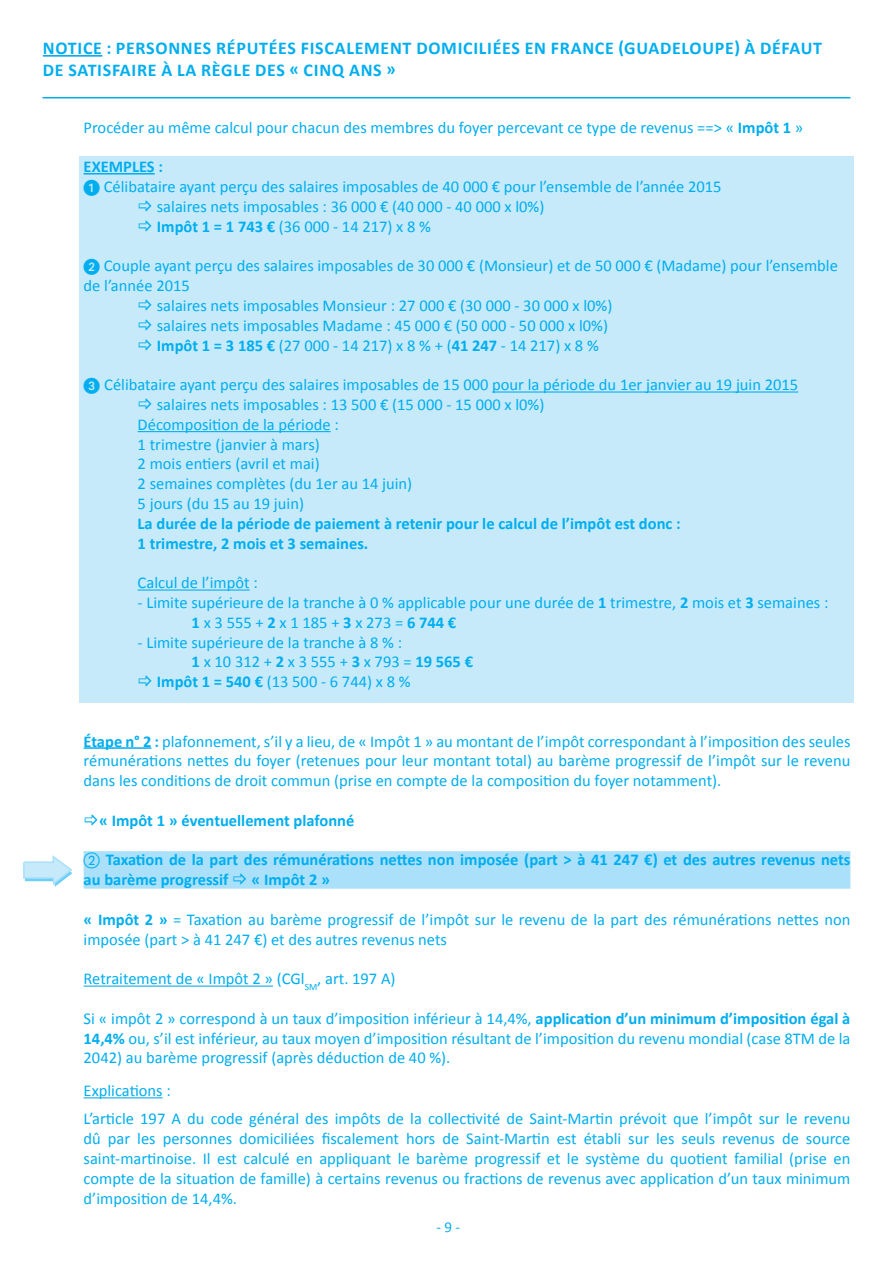
<style>
.page{position:relative;width:893px;height:1263px;background:#fff}
.page>*{position:absolute;margin:0;border:0;box-sizing:border-box;transform-origin:0 0}
.t1{font:700 18px/21.6px "Calibri";letter-spacing:.04em;color:#00aeef}
.t2{font:16.5px/19.8px "Calibri";color:#00aeef;text-align:justify}
.t3{font:700 16.5px/19.8px "Calibri";color:#00aeef}
.t4{font:15px "Calibri";color:#00aeef}
.s1{font-weight:700}
.s2{font-family:"European Pi One"}
.s3{font-family:"European Pi One";font-weight:400}
</style>
<div class="page">
<hr style="left:43px;top:55px;width:59px;height:2px;background:#00aeef">
<hr style="left:43px;top:97px;width:807px;height:1px;background:#00aeef">
<div style="left:79px;top:156px;width:775px;height:547px;background:#c6eafa"></div>
<hr style="left:84px;top:173px;width:71px;height:1px;background:#00aeef">
<hr style="left:492px;top:391px;width:306px;height:2px;background:#00aeef">
<hr style="left:138px;top:431px;width:193px;height:1px;background:#00aeef">
<hr style="left:138px;top:589px;width:112px;height:2px;background:#00aeef">
<hr style="left:84px;top:747px;width:67px;height:2px;background:#00aeef">
<div style="left:84px;top:851px;width:766px;height:38px;background:#aae0f9"></div>
<hr style="left:84px;top:985px;width:189px;height:2px;background:#00aeef">
<hr style="left:84px;top:1097px;width:79px;height:1px;background:#00aeef">
<svg style="left:23px;top:855px;width:50px;height:32px"></svg>
<p class="t1" style="left:43px;top:37px;width:781px">NOTICE : PERSONNES RÉPUTÉES FISCALEMENT DOMICILIÉES EN FRANCE (GUADELOUPE) À DÉFAUT<br>DE SATISFAIRE À LA RÈGLE DES « CINQ ANS »</p>
<p class="t2" style="left:84px;top:117px;width:721px">Procéder au même calcul pour chacun des membres du foyer percevant ce type de revenus ==&gt; « <span class="s1">Impôt 1</span> »</p>
<p class="t3" style="left:84px;top:157px;width:81px">EXEMPLES :</p>
<p class="t2" style="left:84px;top:177px;width:639px"><span class="s2">1</span> Célibataire ayant perçu des salaires imposables de 40 000 € pour l’ensemble de l’année 2015</p>
<p class="t2" style="left:157px;top:197px;width:389px">salaires nets imposables : 36 000 € (40 000 - 40 000 x l0%)</p>
<p class="t2" style="left:157px;top:216px;width:276px"><span class="s1">Impôt 1 = 1 743 €</span> (36 000 - 14 217) x 8 %</p>
<p class="t2" style="left:84px;top:256px;width:756px"><span class="s2">2</span> Couple ayant perçu des salaires imposables de 30 000 € (Monsieur) et de 50 000 € (Madame) pour l’ensemble de l’année 2015</p>
<p class="t2" style="left:157px;top:296px;width:457px">salaires nets imposables Monsieur : 27 000 € (30 000 - 30 000 x l0%)</p>
<p class="t2" style="left:157px;top:315px;width:453px">salaires nets imposables Madame : 45 000 € (50 000 - 50 000 x l0%)</p>
<p class="t2" style="left:157px;top:335px;width:443px"><span class="s1">Impôt 1 = 3 185 €</span> (27 000 - 14 217) x 8 % + (<span class="s1">41 247</span> - 14 217) x 8 %</p>
<p class="t2" style="left:84px;top:375px;width:716px"><span class="s2">3</span> Célibataire ayant perçu des salaires imposables de 15 000 pour la période du 1er janvier au 19 juin 2015</p>
<p class="t2" style="left:157px;top:395px;width:389px">salaires nets imposables : 13 500 € (15 000 - 15 000 x l0%)</p>
<p class="t2" style="left:138px;top:414px;width:203px">Décomposition de la période :</p>
<p class="t2" style="left:138px;top:434px;width:184px">1 trimestre (janvier à mars)</p>
<p class="t2" style="left:138px;top:454px;width:184px">2 mois entiers (avril et mai)</p>
<p class="t2" style="left:138px;top:474px;width:276px">2 semaines complètes (du 1er au 14 juin)</p>
<p class="t2" style="left:138px;top:494px;width:168px">5 jours (du 15 au 19 juin)</p>
<p class="t3" style="left:138px;top:513px;width:545px">La durée de la période de paiement à retenir pour le calcul de l’impôt est donc :</p>
<p class="t3" style="left:138px;top:533px;width:232px">1 trimestre, 2 mois et 3 semaines.</p>
<p class="t2" style="left:138px;top:573px;width:122px">Calcul de l’impôt :</p>
<p class="t2" style="left:138px;top:593px;width:692px">- Limite supérieure de la tranche à 0 % applicable pour une durée de <span class="s1">1</span> trimestre, <span class="s1">2</span> mois et <span class="s1">3</span> semaines :</p>
<p class="t2" style="left:192px;top:612px;width:266px"><span class="s1">1</span> x 3 555 + <span class="s1">2</span> x 1 185 + <span class="s1">3</span> x 273 = <span class="s1">6 744 €</span></p>
<p class="t2" style="left:138px;top:632px;width:266px">- Limite supérieure de la tranche à 8 % :</p>
<p class="t2" style="left:192px;top:652px;width:283px"><span class="s1">1</span> x 10 312 + <span class="s1">2</span> x 3 555 + <span class="s1">3</span> x 793 = <span class="s1">19 565 €</span></p>
<p class="t2" style="left:157px;top:672px;width:255px"><span class="s1">Impôt 1 = 540 €</span> (13 500 - 6 744) x 8 %</p>
<p class="t2" style="left:84px;top:731px;width:768px"><span class="s1">Étape n° 2 :</span> plafonnement, s’il y a lieu, de « Impôt 1 » au montant de l’impôt correspondant à l’imposition des seules rémunérations nettes du foyer (retenues pour leur montant total) au barème progressif de l’impôt sur le revenu dans les conditions de droit commun (prise en compte de la composition du foyer notamment).</p>
<p class="t3" style="left:99px;top:810px;width:257px">« Impôt 1 » éventuellement plafonné</p>
<p class="t3" style="left:84px;top:850px;width:768px"><span class="s3">b</span> Taxation de la part des rémunérations nettes non imposée (part &gt; à 41 247 €) et des autres revenus nets au barème progressif</p>
<p class="t3" style="left:251px;top:870px;width:80px">« Impôt 2 »</p>
<p class="t2" style="left:84px;top:909px;width:768px"><span class="s1">« Impôt 2 »</span> = Taxation au barème progressif de l’impôt sur le revenu de la part des rémunérations nettes non imposée (part &gt; à 41 247 €) et des autres revenus nets</p>
<p class="t2" style="left:84px;top:969px;width:313px">Retraitement de « Impôt 2 » (CGl<sub>SM</sub>, art. 197 A)</p>
<p class="t2" style="left:84px;top:1008px;width:768px">Si « impôt 2 » correspond à un taux d’imposition inférieur à 14,4%, <span class="s1">application d’un minimum d’imposition égal à 14,4%</span> ou, s’il est inférieur, au taux moyen d’imposition résultant de l’imposition du revenu mondial (case 8TM de la 2042) au barème progressif (après déduction de 40 %).</p>
<p class="t2" style="left:84px;top:1081px;width:89px">Explications :</p>
<p class="t2" style="left:84px;top:1109px;width:768px">L’article 197 A du code général des impôts de la collectivité de Saint-Martin prévoit que l’impôt sur le revenu dû par les personnes domiciliées fiscalement hors de Saint-Martin est établi sur les seuls revenus de source saint-martinoise. Il est calculé en appliquant le barème progressif et le système du quotient familial (prise en compte de la situation de famille) à certains revenus ou fractions de revenus avec application d’un taux minimum d’imposition de 14,4%.</p>
<p class="t4" style="left:436px;top:1218px;width:25px">- 9 -</p>
</div>
